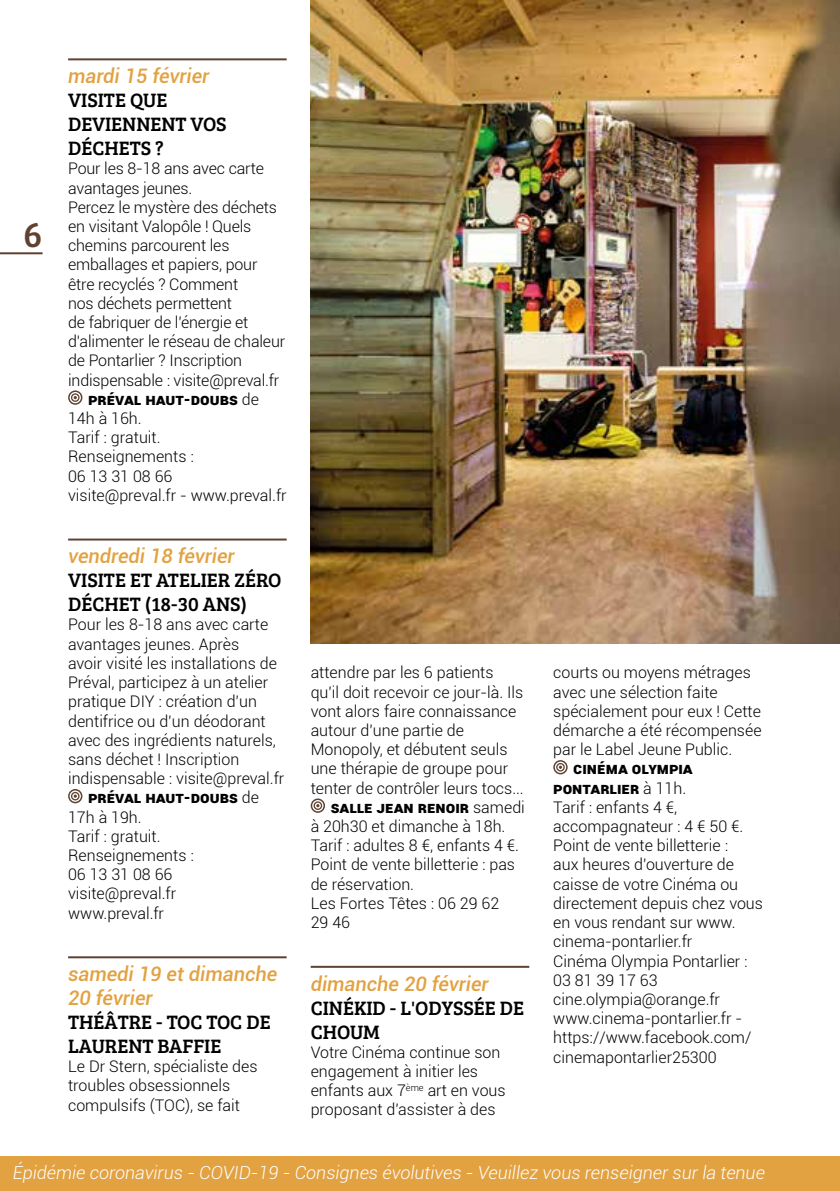
<style>
.page{position:relative;width:840px;height:1191px;background:#fff}
.page>*{position:absolute;margin:0;border:0;box-sizing:border-box;transform-origin:0 0}
.t1{font:36px "Bree Serif";color:#5f4230}
.t2{font:20px/24px "Bree Serif";color:#000}
.t3{font:italic 500 20px/24px "Roboto";color:#e2a242}
.t4{font:italic 300 18px "Roboto";color:#fff}
.t5{font:300 16px/19.2px "Roboto";color:#000}
.t6{font:900 16px "Roboto";color:#000}
.s1{font-weight:300}
.s2{font-weight:900}
</style>
<div class="page">
<hr style="left:0;top:252px;width:43px;height:2px;background:#5f4230">
<hr style="left:68px;top:58px;width:218px;height:2px;background:#5f4230">
<hr style="left:68px;top:538px;width:218px;height:2px;background:#5f4230">
<hr style="left:68px;top:956px;width:218px;height:2px;background:#5f4230">
<svg style="left:68px;top:390px;width:14px;height:15px"></svg>
<div style="left:70px;top:392px;width:11px;height:11px;border:1px solid #fff;border-radius:50%"></div>
<svg style="left:72px;top:394px;width:6px;height:6px"></svg>
<svg style="left:68px;top:789px;width:14px;height:14px"></svg>
<div style="left:70px;top:790px;width:11px;height:12px;border:1px solid #fff;border-radius:50%"></div>
<svg style="left:72px;top:793px;width:6px;height:6px"></svg>
<hr style="left:310px;top:965px;width:219px;height:2px;background:#5f4230">
<svg style="left:310px;top:798px;width:15px;height:15px"></svg>
<div style="left:312px;top:800px;width:11px;height:11px;border:1px solid #fff;border-radius:50%"></div>
<svg style="left:315px;top:802px;width:5px;height:6px"></svg>
<svg style="left:553px;top:760px;width:14px;height:14px"></svg>
<div style="left:554px;top:761px;width:11px;height:12px;border:1px solid #fff;border-radius:50%"></div>
<svg style="left:557px;top:764px;width:6px;height:6px"></svg>
<div style="left:0;top:1157px;width:839px;height:34px;background:#e2a242"></div>
<img style="left:310px;top:0;width:529px;height:643px">
<h1 class="t1" style="left:23px;top:208px;width:21px">6</h1>
<p class="t3" style="left:68px;top:63px;width:143px">mardi 15 février</p>
<p class="t2" style="left:68px;top:87px;width:160px">VISITE QUE<br>DEVIENNENT VOS<br>DÉCHETS ?</p>
<p class="t5" style="left:68px;top:158px;width:197px">Pour les 8-18 ans avec carte</p>
<p class="t5" style="left:68px;top:178px;width:126px">avantages jeunes.</p>
<p class="t5" style="left:68px;top:197px;width:210px">Percez le mystère des déchets</p>
<p class="t5" style="left:68px;top:216px;width:185px">en visitant Valopôle ! Quels</p>
<p class="t5" style="left:68px;top:235px;width:163px">chemins parcourent les</p>
<p class="t5" style="left:68px;top:254px;width:191px">emballages et papiers, pour</p>
<p class="t5" style="left:68px;top:274px;width:171px">être recyclés ? Comment</p>
<p class="t5" style="left:68px;top:293px;width:165px">nos déchets permettent</p>
<p class="t5" style="left:68px;top:312px;width:182px">de fabriquer de l'énergie et</p>
<p class="t5" style="left:68px;top:331px;width:218px">d'alimenter le réseau de chaleur</p>
<p class="t5" style="left:68px;top:350px;width:175px">de Pontarlier ? Inscription</p>
<p class="t5" style="left:68px;top:370px;width:212px">indispensable : visite@preval.fr</p>
<p class="t6" style="left:88px;top:388px;width:172px">Préval haut-doubs <span class="s1">de</span></p>
<p class="t5" style="left:68px;top:408px;width:75px">14h à 16h.</p>
<p class="t5" style="left:68px;top:427px;width:94px">Tarif : gratuit.</p>
<p class="t5" style="left:68px;top:446px;width:127px">Renseignements :</p>
<p class="t5" style="left:68px;top:466px;width:106px">06 13 31 08 66</p>
<p class="t5" style="left:68px;top:485px;width:220px">visite@preval.fr - www.preval.fr</p>
<p class="t3" style="left:68px;top:543px;width:168px">vendredi 18 février</p>
<p class="t2" style="left:68px;top:567px;width:215px">VISITE ET ATELIER ZÉRO<br>DÉCHET (18-30 ANS)</p>
<p class="t5" style="left:68px;top:614px;width:201px">Pour les 8-18 ans avec carte</p>
<p class="t5" style="left:68px;top:634px;width:172px">avantages jeunes. Après</p>
<p class="t5" style="left:68px;top:653px;width:210px">avoir visité les installations de</p>
<p class="t5" style="left:68px;top:672px;width:201px">Préval, participez à un atelier</p>
<p class="t5" style="left:68px;top:691px;width:190px">pratique DIY : création d’un</p>
<p class="t5" style="left:68px;top:710px;width:199px">dentifrice ou d’un déodorant</p>
<p class="t5" style="left:68px;top:730px;width:209px">avec des ingrédients naturels,</p>
<p class="t5" style="left:68px;top:749px;width:173px">sans déchet ! Inscription</p>
<p class="t5" style="left:68px;top:768px;width:217px">indispensable : visite@preval.fr</p>
<p class="t6" style="left:88px;top:786px;width:172px">Préval haut-doubs <span class="s1">de</span></p>
<p class="t5" style="left:68px;top:806px;width:75px">17h à 19h.</p>
<p class="t5" style="left:68px;top:826px;width:94px">Tarif : gratuit.</p>
<p class="t5" style="left:68px;top:845px;width:127px">Renseignements :</p>
<p class="t5" style="left:68px;top:864px;width:106px">06 13 31 08 66</p>
<p class="t5" style="left:68px;top:883px;width:109px">visite@preval.fr</p>
<p class="t5" style="left:68px;top:902px;width:97px">www.preval.fr</p>
<p class="t3" style="left:68px;top:961px;width:210px">samedi 19 et dimanche<br>20 février</p>
<p class="t2" style="left:68px;top:1009px;width:204px">THÉÂTRE - TOC TOC DE<br>LAURENT BAFFIE</p>
<p class="t5" style="left:68px;top:1056px;width:191px">Le Dr Stern, spécialiste des troubles obsessionnels compulsifs (TOC), se fait</p>
<p class="t5" style="left:310px;top:662px;width:184px">attendre par les 6 patients</p>
<p class="t5" style="left:310px;top:682px;width:214px">qu'il doit recevoir ce jour-là. Ils</p>
<p class="t5" style="left:310px;top:701px;width:207px">vont alors faire connaissance</p>
<p class="t5" style="left:310px;top:720px;width:155px">autour d'une partie de</p>
<p class="t5" style="left:310px;top:739px;width:198px">Monopoly, et débutent seuls</p>
<p class="t5" style="left:310px;top:758px;width:199px">une thérapie de groupe pour</p>
<p class="t5" style="left:310px;top:778px;width:214px">tenter de contrôler leurs tocs...</p>
<p class="t6" style="left:330px;top:796px;width:195px">salle Jean Renoir <span class="s1">samedi</span></p>
<p class="t5" style="left:310px;top:816px;width:196px">à 20h30 et dimanche à 18h.</p>
<p class="t5" style="left:310px;top:835px;width:210px">Tarif : adultes 8 €, enfants 4 €.</p>
<p class="t5" style="left:310px;top:854px;width:206px">Point de vente billetterie : pas</p>
<p class="t5" style="left:310px;top:874px;width:105px">de réservation.</p>
<p class="t5" style="left:310px;top:893px;width:190px">Les Fortes Têtes : 06 29 62</p>
<p class="t5" style="left:310px;top:912px;width:41px">29 46</p>
<p class="t3" style="left:310px;top:970px;width:179px">dimanche 20 février</p>
<p class="t2" style="left:310px;top:994px;width:215px">CINÉKID - L'ODYSSÉE DE<br>CHOUM</p>
<p class="t5" style="left:310px;top:1042px;width:196px">Votre Cinéma continue son engagement à initier les enfants aux 7<sup>ème</sup> art en vous proposant d'assister à des</p>
<p class="t5" style="left:553px;top:662px;width:210px">courts ou moyens métrages avec une sélection faite spécialement pour eux ! Cette démarche a été récompensée par le Label Jeune Public.</p>
<p class="t5" style="left:553px;top:758px;width:211px;text-indent:20px"><span class="s2">Cinéma Olympia<br>Pontarlier</span> à 11h.<br>Tarif : enfants 4 €, accompagnateur : 4 € 50 €.<br>Point de vente billetterie :<br>aux heures d'ouverture de caisse de votre Cinéma ou directement depuis chez vous en vous rendant sur www. cinema-pontarlier.fr<br>Cinéma Olympia Pontarlier :<br>03 81 39 17 63 cine.olympia@orange.fr www.cinema-pontarlier.fr - https://www.facebook.com/ cinemapontarlier25300</p>
<p class="t4" style="left:13px;top:1160px;width:753px">Épidémie coronavirus - COVID-19 - Consignes évolutives - Veuillez vous renseigner sur la tenue</p>
</div>
